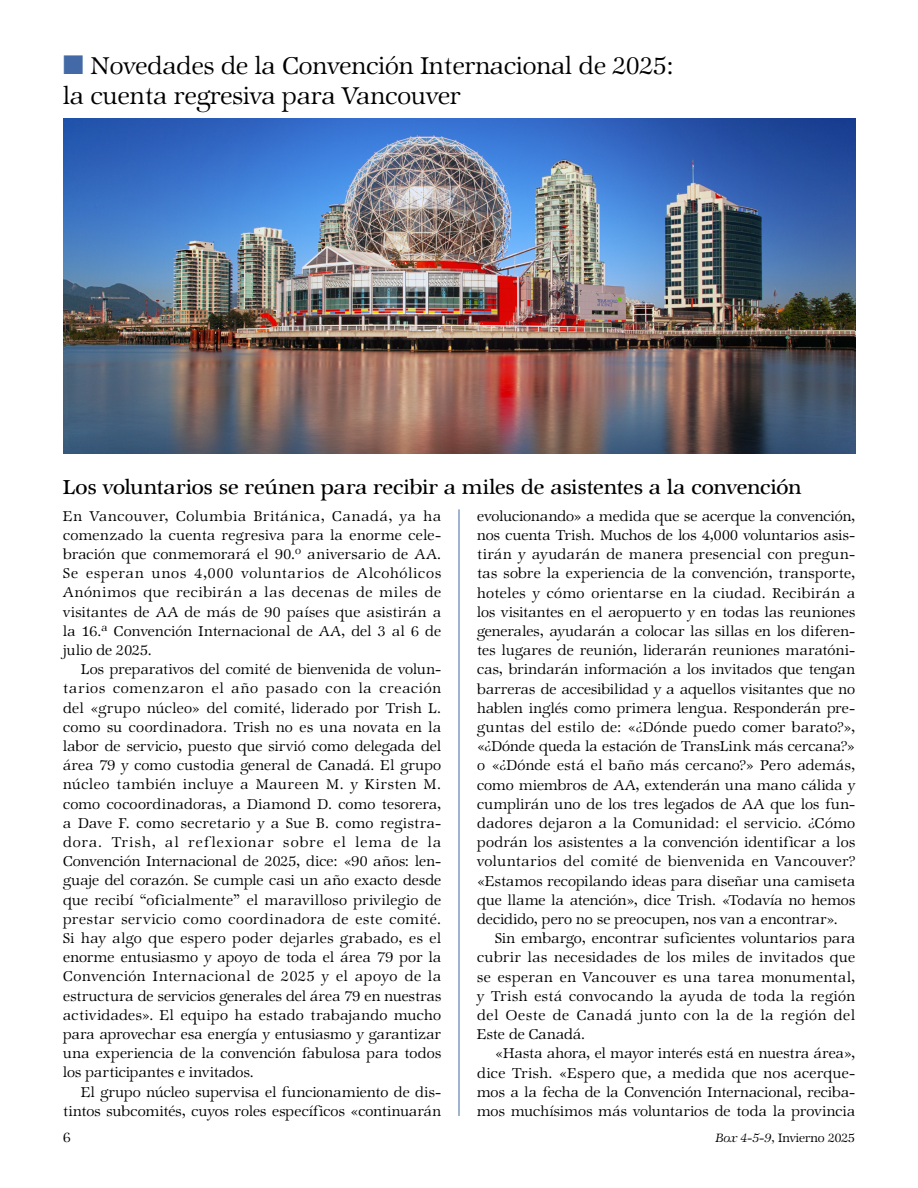
<style>
.page{position:relative;width:918px;height:1188px;background:#fff}
.page>*{position:absolute;margin:0;border:0;box-sizing:border-box;transform-origin:0 0}
.t1{font:300 27px/30.5px "Zapf Internatl IT Cby BT";color:#000}
.t2{font:500 22.5px "Zapf Internatl IT Cby BT";letter-spacing:-.005em;color:#000}
.t3{font:300 15.75px/19.2px "Zapf Internatl IT Cby BT";letter-spacing:.01em;color:#000;text-align:justify}
.t4{font:300 15px "Zapf Internatl IT Cby BT";color:#000}
.t5{font:300 13.5px "Zapf Internatl IT Cby BT";color:#000}
.s1{color:#436aa7}
.s2{font-style:italic}
</style>
<div class="page">
<hr style="left:459px;top:509px;width:1px;height:607px;background:#436aa7">
<img style="left:63px;top:119px;width:792px;height:335px">
<h1 class="t1" style="left:63px;top:51px;width:612px"><span class="s1">■</span> Novedades de la Convención Internacional de 2025: la cuenta regresiva para Vancouver</h1>
<h2 class="t2" style="left:63px;top:474px;width:740px">Los voluntarios se reúnen para recibir a miles de asistentes a la convención</h2>
<p class="t3" style="left:63px;top:506px;width:380px">En Vancouver, Columbia Británica, Canadá, ya ha comenzado la cuenta regresiva para la enorme cele&shy;bración que conmemorará el 90.<sup>o</sup> aniversario de AA.<br>Se esperan unos 4,000 voluntarios de Alcohólicos Anónimos que recibirán a las decenas de miles de visitantes de AA de más de 90 países que asistirán a la 16.<sup>a</sup> Convención Internacional de AA, del 3 al 6 de julio de 2025.</p>
<p class="t3" style="left:63px;top:660px;width:380px;text-indent:18px">Los preparativos del comité de bienvenida de volun&shy;tarios comenzaron el año pasado con la creación del «grupo núcleo» del comité, liderado por Trish L. como su coordinadora. Trish no es una novata en la labor de servicio, puesto que sirvió como delegada del área 79 y como custodia general de Canadá. El grupo núcleo también incluye a Maureen M. y Kirsten M. como cocoordinadoras, a Diamond D. como tesorera, a Dave F. como secretario y a Sue B. como registra&shy;dora. Trish, al reflexionar sobre el lema de la Convención Internacional de 2025, dice: «90 años: len&shy;guaje del corazón. Se cumple casi un año exacto desde que recibí “oficialmente” el maravilloso privilegio de prestar servicio como coordinadora de este comité.<br>Si hay algo que espero poder dejarles grabado, es el enorme entusiasmo y apoyo de toda el área 79 por la Convención Internacional de 2025 y el apoyo de la estructura de servicios generales del área 79 en nuestras actividades». El equipo ha estado trabajando mucho para aprovechar esa energía y entusiasmo y garantizar una experiencia de la convención fabulosa para todos los participantes e invitados.</p>
<p class="t3" style="left:63px;top:1082px;width:380px;text-align:right">El grupo núcleo supervisa el funcionamiento de dis&shy;tintos subcomités, cuyos roles específicos «continuarán</p>
<p class="t3" style="left:477px;top:506px;width:380px">evolucionando» a medida que se acerque la convención, nos cuenta Trish. Muchos de los 4,000 voluntarios asis&shy;tirán y ayudarán de manera presencial con pregun&shy;tas sobre la experiencia de la convención, transporte, hoteles y cómo orientarse en la ciudad. Recibirán a los visitantes en el aeropuerto y en todas las reuniones generales, ayudarán a colocar las sillas en los diferen&shy;tes lugares de reunión, liderarán reuniones maratóni&shy;cas, brindarán información a los invitados que tengan barreras de accesibilidad y a aquellos visitantes que no hablen inglés como primera lengua. Responderán pre&shy;guntas del estilo de: «¿Dónde puedo comer barato?», «¿Dónde queda la estación de TransLink más cercana?» o «¿Dónde está el baño más cercano?» Pero además, como miembros de AA, extenderán una mano cálida y cumplirán uno de los tres legados de AA que los fun&shy;dadores dejaron a la Comunidad: el servicio. ¿Cómo podrán los asistentes a la convención identificar a los voluntarios del comité de bienvenida en Vancouver? «Estamos recopilando ideas para diseñar una camiseta que llame la atención», dice Trish. «Todavía no hemos decidido, pero no se preocupen, nos van a encontrar».</p>
<p class="t3" style="left:477px;top:929px;width:380px;text-indent:18px">Sin embargo, encontrar suficientes voluntarios para cubrir las necesidades de los miles de invitados que se esperan en Vancouver es una tarea monumental, y Trish está convocando la ayuda de toda la región del Oeste de Canadá junto con la de la región del Este de Canadá.</p>
<p class="t3" style="left:477px;top:1044px;width:380px;text-indent:18px">«Hasta ahora, el mayor interés está en nuestra área», dice Trish. «Espero que, a medida que nos acerque&shy;mos a la fecha de la Convención Internacional, reciba&shy;mos muchísimos más voluntarios de toda la provincia</p>
<p class="t4" style="left:63px;top:1128px;width:9px">6</p>
<p class="t5" style="left:716px;top:1130px;width:141px"><span class="s2">Box 4-5-9,</span> Invierno 2025</p>
</div>
